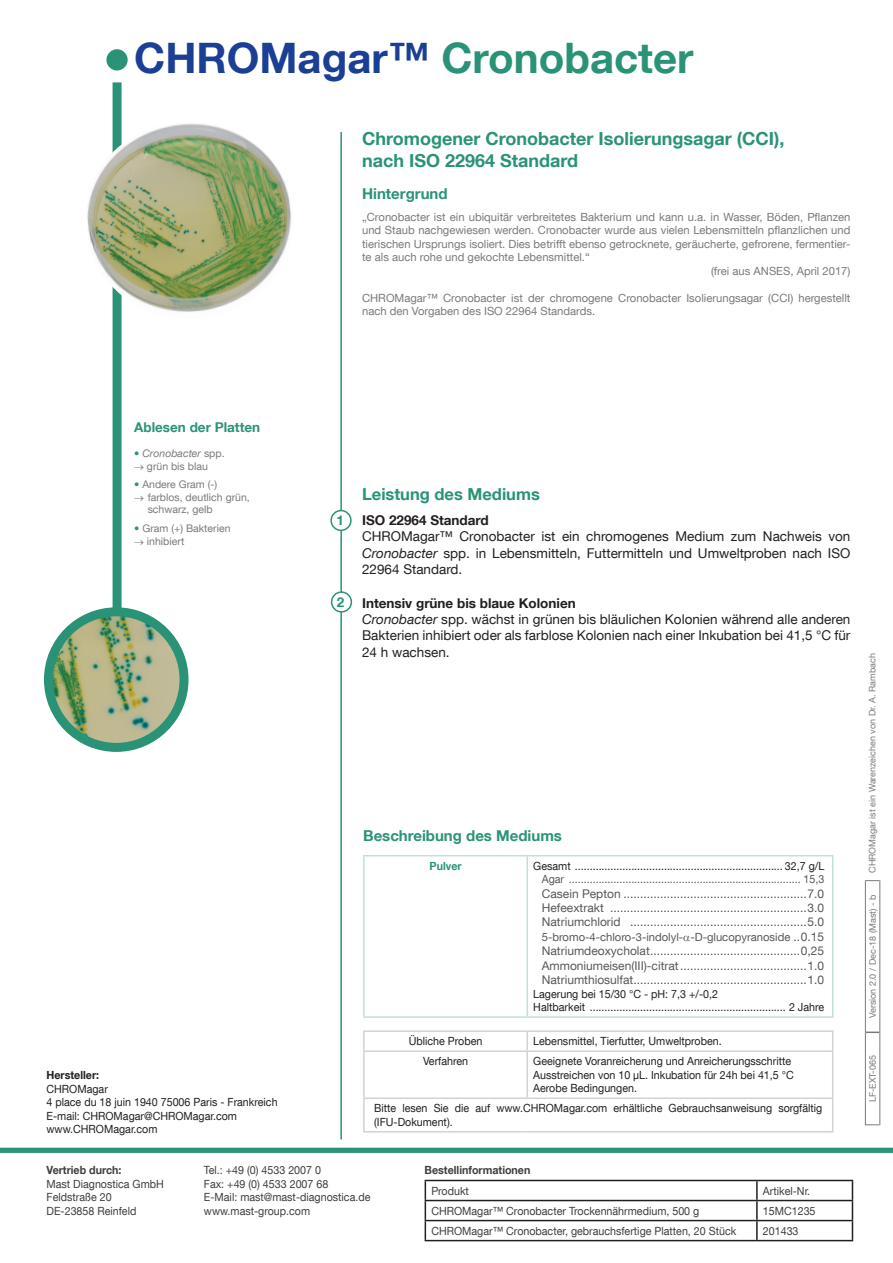
<style>
.page{position:relative;width:893px;height:1263px;background:#fff}
.page>*{position:absolute;margin:0;border:0;box-sizing:border-box;transform-origin:0 0}
.t1{font:700 42px "Helvetica Neue LT Com";color:#2a9377}
.t2{font:700 18px/21.6px "Helvetica Neue LT Com";color:#2a9377}
.t3{font:700 16.5px "Helvetica Neue LT Com";color:#2a9377}
.t4{font:700 15px "Helvetica Neue LT Com";color:#2a9377}
.t5{font:13.5px/16.2px "Helvetica Neue LT Com";color:#231f20;text-align:justify}
.t6{font:700 13.5px "Helvetica Neue LT Com";color:#2a9377}
.t7{font:700 13.5px "Helvetica Neue LT Com";color:#231f20}
.t8{font:12px/14.4px "Helvetica Neue LT Com";color:#57585a;text-align:justify}
.t9{font:11.25px/13.5px "Helvetica Neue LT Com";color:#231f20;scale:.95 1}
.t10{font:11.25px/13.5px "Helvetica Neue LT Com";color:#787a7d}
.t11{font:11.25px/13.5px "Helvetica Neue LT Com";color:#3e3e3f;scale:.95 1}
.t12{font:11.25px "Helvetica Neue LT Com";color:#57585a;scale:.95 1}
.t13{font:11.25px "Helvetica Neue LT Com";color:#57585a}
.t14{font:700 11.25px "Helvetica Neue LT Com";color:#3e3e3f;scale:.95 1}
.t15{font:700 11.25px "Helvetica Neue LT Com";color:#231f20;scale:.95 1}
.t16{font:700 11.25px "Helvetica Neue LT Com";color:#2a9377;scale:.95 1}
.t17{font:10.5px/12.6px "Helvetica Neue LT Com";color:#787a7d}
.t18{font:italic 10.5px "Helvetica Neue LT Com";color:#787a7d}
.t19{font:9px "Helvetica Neue LT Com";color:#787a7d}
.s1{color:#1b3f94}
.s2{font-style:normal;color:#2a9377}
.s3{font-style:normal}
.s4{color:#2a9377}
.s5{font-style:italic}
.s6{font-weight:700}
.s7{font-size:12px}
</style>
<div class="page">
<hr style="left:340px;top:132px;width:2px;height:1007px;background:#2a9377">
<div style="left:107px;top:50px;width:20px;height:20px;background:#2a9377;border-radius:50%"></div>
<div style="left:106px;top:49px;width:22px;height:21px;border:2px solid #2a9377;border-radius:50%"></div>
<div style="left:113px;top:82px;width:9px;height:598px;background:#2a9377"></div>
<hr style="left:879px;top:1032px;width:1px;height:93px;background:#787a7d">
<hr style="left:865px;top:1032px;width:1px;height:93px;background:#787a7d">
<svg style="left:866px;top:1124px;width:13px;height:1px"></svg>
<hr style="left:865px;top:880px;width:1px;height:152px;background:#787a7d">
<svg style="left:866px;top:880px;width:13px;height:1px"></svg>
<svg style="left:866px;top:1031px;width:13px;height:2px"></svg>
<hr style="left:879px;top:880px;width:1px;height:152px;background:#787a7d">
<hr style="left:832px;top:1099px;width:1px;height:32px;background:#d1d2d4">
<hr style="left:363px;top:1099px;width:2px;height:32px;background:#d1d2d4">
<hr style="left:363px;top:1050px;width:164px;height:2px;background:#d1d2d4">
<hr style="left:363px;top:1052px;width:2px;height:45px;background:#d1d2d4">
<hr style="left:363px;top:1097px;width:164px;height:2px;background:#d1d2d4">
<hr style="left:527px;top:1097px;width:306px;height:2px;background:#d1d2d4">
<hr style="left:527px;top:1050px;width:306px;height:2px;background:#d1d2d4">
<hr style="left:526px;top:1052px;width:2px;height:45px;background:#d1d2d4">
<hr style="left:832px;top:1052px;width:1px;height:45px;background:#d1d2d4">
<hr style="left:363px;top:1030px;width:164px;height:2px;background:#d1d2d4">
<svg style="left:363px;top:1032px;width:2px;height:18px"></svg>
<hr style="left:527px;top:1030px;width:306px;height:2px;background:#d1d2d4">
<svg style="left:526px;top:1032px;width:2px;height:18px"></svg>
<svg style="left:832px;top:1032px;width:1px;height:18px"></svg>
<hr style="left:363px;top:1131px;width:164px;height:1px;background:#d1d2d4">
<hr style="left:527px;top:1131px;width:306px;height:1px;background:#d1d2d4">
<hr style="left:363px;top:856px;width:2px;height:160px;background:#c1dfd7">
<hr style="left:363px;top:855px;width:164px;height:1px;background:#c1dfd7">
<hr style="left:526px;top:856px;width:2px;height:160px;background:#c1dfd7">
<hr style="left:527px;top:855px;width:306px;height:1px;background:#c1dfd7">
<hr style="left:832px;top:856px;width:1px;height:160px;background:#c1dfd7">
<hr style="left:363px;top:1016px;width:164px;height:2px;background:#c1dfd7">
<hr style="left:527px;top:1016px;width:306px;height:2px;background:#c1dfd7">
<hr style="left:425px;top:1180px;width:332px;height:1px;background:#231f20">
<hr style="left:757px;top:1180px;width:96px;height:1px;background:#231f20">
<hr style="left:425px;top:1200px;width:332px;height:1px;background:#231f20">
<hr style="left:757px;top:1200px;width:96px;height:1px;background:#231f20">
<hr style="left:425px;top:1220px;width:332px;height:1px;background:#231f20">
<svg style="left:425px;top:1181px;width:1px;height:59px"></svg>
<hr style="left:757px;top:1220px;width:96px;height:1px;background:#231f20">
<svg style="left:756px;top:1181px;width:2px;height:59px"></svg>
<svg style="left:852px;top:1181px;width:1px;height:59px"></svg>
<hr style="left:425px;top:1240px;width:332px;height:1px;background:#231f20">
<hr style="left:757px;top:1240px;width:96px;height:1px;background:#231f20">
<div style="left:0;top:1148px;width:893px;height:5px;background:#2a9377"></div>
<img style="left:87px;top:122px;width:204px;height:202px">
<img style="left:48px;top:612px;width:136px;height:135px;border-radius:68px">
<div style="left:44px;top:607px;width:145px;height:145px;border:9px solid #2a9377;border-radius:50%"></div>
<div style="left:331px;top:511px;width:20px;height:19px;background:#fff;border-radius:50%"></div>
<div style="left:330px;top:510px;width:22px;height:21px;border:2px solid #2a9377;border-radius:50%"></div>
<div style="left:332px;top:592px;width:19px;height:20px;background:#fff;border-radius:50%"></div>
<div style="left:331px;top:591px;width:21px;height:22px;border:2px solid #2a9377;border-radius:50%"></div>
<h1 class="t1" style="left:134px;top:32px;width:561px"><span class="s1">CHROMagar™</span> Cronobacter</h1>
<h2 class="t2" style="left:362px;top:127px;width:424px">Chromogener Cronobacter Isolierungsagar (CCI), nach ISO 22964 Standard</h2>
<h3 class="t4" style="left:362px;top:184px;width:87px">Hintergrund</h3>
<p class="t10" style="left:362px;top:210px;width:490px">„Cronobacter ist ein ubiquitär verbreitetes Bakterium und kann u.a. in Wasser, Böden, Pflanzen</p>
<p class="t10" style="left:362px;top:223px;width:490px">und Staub nachgewiesen werden. Cronobacter wurde aus vielen Lebensmitteln pflanzlichen und</p>
<p class="t10" style="left:362px;top:237px;width:490px">tierischen Ursprungs isoliert. Dies betrifft ebenso getrocknete, geräucherte, gefrorene, fermentier-</p>
<p class="t10" style="left:362px;top:250px;width:229px">te als auch rohe und gekochte Lebensmittel.“</p>
<p class="t10" style="left:711px;top:264px;width:141px">(frei aus ANSES, April 2017)</p>
<p class="t10" style="left:362px;top:291px;width:490px">CHROMagar™ Cronobacter ist der chromogene Cronobacter Isolierungsagar (CCI) hergestellt nach den Vorgaben des ISO 22964 Standards.</p>
<p class="t6" style="left:134px;top:418px;width:127px">Ablesen der Platten</p>
<p class="t18" style="left:134px;top:447px;width:92px"><span class="s2">•</span> Cronobacter <span class="s3">spp.</span></p>
<p class="t17" style="left:134px;top:459px;width:75px">→ grün bis blau</p>
<p class="t17" style="left:134px;top:478px;width:85px"><span class="s4">•</span> Andere Gram (-)</p>
<p class="t17" style="left:148px;top:490px;width:104px;text-indent:-13px">→ farblos, deutlich grün, schwarz, gelb</p>
<p class="t17" style="left:134px;top:522px;width:98px"><span class="s4">•</span> Gram (+) Bakterien</p>
<p class="t17" style="left:134px;top:534px;width:52px">→ inhibiert</p>
<p class="t6" style="left:336px;top:512px;width:9px">1</p>
<p class="t6" style="left:337px;top:593px;width:9px">2</p>
<h3 class="t3" style="left:362px;top:484px;width:179px">Leistung des Mediums</h3>
<p class="t7" style="left:362px;top:512px;width:128px">ISO 22964 Standard</p>
<p class="t5" style="left:362px;top:528px;width:490px">CHROMagar™ Cronobacter ist ein chromogenes Medium zum Nachweis von <span class="s5">Cronobacter</span> spp. in Lebensmitteln, Futtermitteln und Umweltproben nach ISO 22964 Standard.</p>
<p class="t5" style="left:362px;top:595px;width:490px;text-align:left"><span class="s6">Intensiv grüne bis blaue Kolonien<br></span><span class="s5">Cronobacter</span> spp. wächst in grünen bis bläulichen Kolonien während alle anderen Bakterien inhibiert oder als farblose Kolonien nach einer Inkubation bei 41,5 °C für 24 h wachsen.</p>
<p class="t15" style="left:47px;top:1068px;width:57px">Hersteller:</p>
<p class="t9" style="left:47px;top:1082px;width:245px">CHROMagar<br>4 place du 18 juin 1940 75006 Paris - Frankreich<br>E-mail: CHROMagar@CHROMagar.com www.CHROMagar.com</p>
<h3 class="t4" style="left:363px;top:826px;width:200px">Beschreibung des Mediums</h3>
<p class="t16" style="left:430px;top:859px;width:35px">Pulver</p>
<p class="t9" style="left:533px;top:859px;width:308px">Gesamt ...................................................................... 32,7 g/L</p>
<p class="t12" style="left:542px;top:872px;width:299px">Agar .............................................................................. 15,3</p>
<p class="t8" style="left:542px;top:886px;width:284px">Casein Pepton .......................................................7.0<br>Hefeextrakt ...........................................................3.0<br>Natriumchlorid .....................................................5.0</p>
<p class="t13" style="left:542px;top:930px;width:284px">5-bromo-4-chloro-3-indolyl- -D-glucopyranoside <span class="s7">..0.15</span></p>
<p class="t8" style="left:542px;top:943px;width:284px">Natriumdeoxycholat.............................................0,25<br>Ammoniumeisen(III)-citrat......................................1.0<br>Natriumthiosulfat....................................................1.0</p>
<p class="t9" style="left:533px;top:986px;width:308px">Lagerung bei 15/30 °C - pH: 7,3 +/-0,2<br>Haltbarkeit .................................................................. 2 Jahre</p>
<p class="t9" style="left:409px;top:1034px;width:79px">Übliche Proben</p>
<p class="t9" style="left:533px;top:1034px;width:200px">Lebensmittel, Tierfutter, Umweltproben.</p>
<p class="t9" style="left:423px;top:1054px;width:49px">Verfahren</p>
<p class="t9" style="left:533px;top:1054px;width:276px">Geeignete Voranreicherung und Anreicherungsschritte<br>Ausstreichen von 10 µL. Inkubation für 24h bei 41,5 °C<br>Aerobe Bedingungen.</p>
<p class="t9" style="left:374px;top:1101px;width:473px">Bitte lesen Sie die auf www.CHROMagar.com erhältliche Gebrauchsanweisung sorgfältig (IFU‑Dokument).</p>
<p class="t14" style="left:47px;top:1163px;width:80px">Vertrieb durch:</p>
<p class="t11" style="left:47px;top:1176px;width:125px">Mast Diagnostica GmbH<br>Feldstraße 20<br>DE-23858 Reinfeld</p>
<p class="t11" style="left:204px;top:1163px;width:177px">Tel.: +49 (0) 4533 2007 0<br>Fax: +49 (0) 4533 2007 68<br>E-Mail: mast@mast-diagnostica.de www.mast-group.com</p>
<p class="t14" style="left:425px;top:1163px;width:113px">Bestellinformationen</p>
<p class="t11" style="left:431px;top:1183px;width:41px">Produkt</p>
<p class="t11" style="left:763px;top:1183px;width:51px">Artikel-Nr.</p>
<p class="t11" style="left:431px;top:1203px;width:284px">CHROMagar™ Cronobacter Trockennährmedium, 500 g</p>
<p class="t11" style="left:763px;top:1203px;width:57px">15MC1235</p>
<p class="t11" style="left:431px;top:1223px;width:322px">CHROMagar™ Cronobacter, gebrauchsfertige Platten, 20 Stück</p>
<p class="t11" style="left:763px;top:1223px;width:39px">201433</p>
<p class="t19" style="left:867px;top:873px;width:221px;rotate:-90deg">CHROMagar ist ein Warenzeichen von Dr. A. Rambach</p>
<p class="t19" style="left:867px;top:1018px;width:125px;rotate:-90deg">Version 2.0 / Dec-18 (Mast) - b</p>
<p class="t19" style="left:867px;top:1102px;width:49px;rotate:-90deg">LF-EXT-065</p>
</div>
